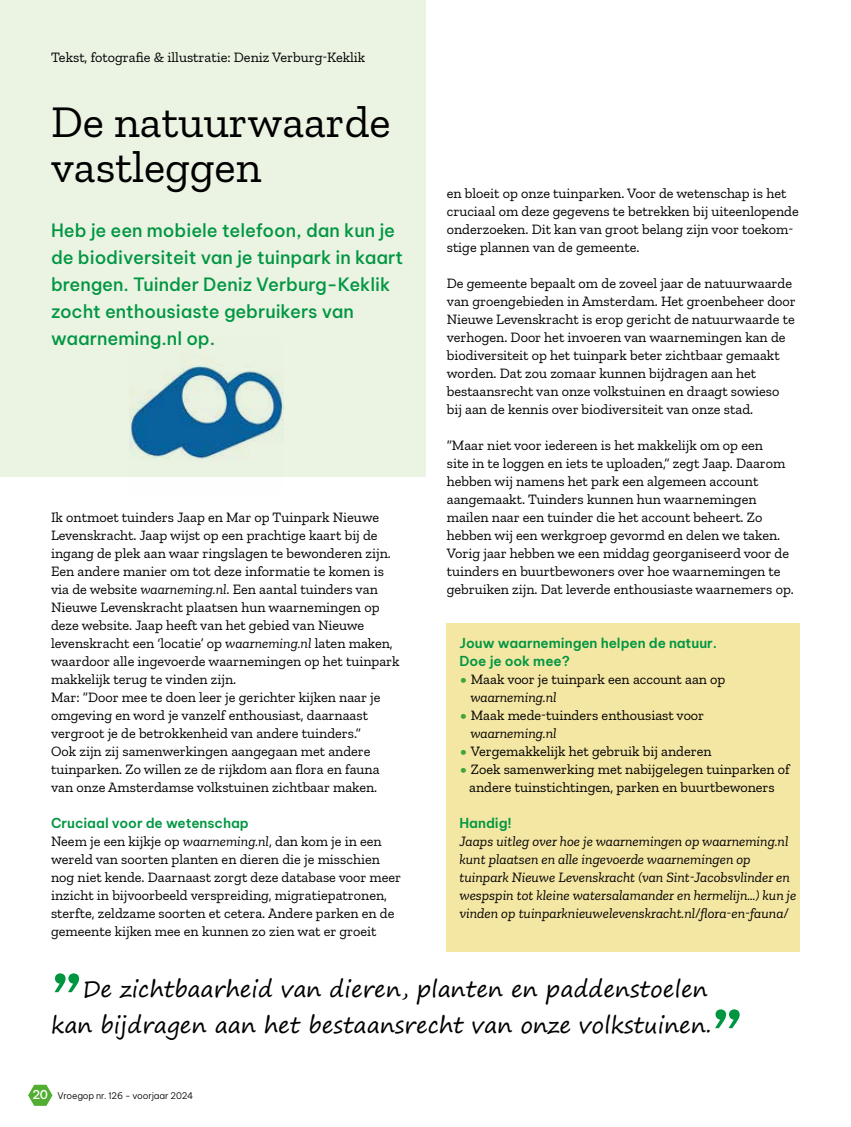
<style>
.page{position:relative;width:851px;height:1127px;background:#fff}
.page>*{position:absolute;margin:0;border:0;box-sizing:border-box;transform-origin:0 0}
.t1{font:600 66px "Be Vietnam Pro";color:#009641}
.t2{font:45px/45px "Zilla Slab";color:#000}
.t3{font:22.5px/36px "Segoe Print";color:#000;text-align:right}
.t4{font:500 18px/27px "Be Vietnam Pro";color:#009641}
.t5{font:14.25px/18px "Zilla Slab";color:#000}
.t6{font:italic 14.25px/18px "Zilla Slab";color:#000}
.t7{font:600 13.5px/18px "Be Vietnam Pro";letter-spacing:-.005em;color:#009641}
.t8{font:300 9px "Be Vietnam Pro";letter-spacing:-.015em;color:#000}
.s1{font-style:italic}
.s2{font-size:22.5px;color:#3fa535}
.s3{font-weight:500;font-size:12px;color:#fff}
</style>
<div class="page">
<div style="left:446px;top:623px;width:353px;height:329px;background:#f4e6a3"></div>
<div style="left:0;top:0;width:425px;height:476px;background:#ebf3e3"></div>
<img style="left:129px;top:355px;width:155px;height:122px">
<svg style="left:28px;top:1085px;width:24px;height:21px"></svg>
<p class="t5" style="left:51px;top:49px;width:316px">Tekst, fotografie &amp; illustratie: Deniz Verburg-Keklik</p>
<h2 class="t2" style="left:51px;top:100px;width:341px">De natuurwaarde vastleggen</h2>
<p class="t4" style="left:51px;top:214px;width:353px">Heb je een mobiele telefoon, dan kun je de biodiversiteit van je tuinpark in kaart brengen. Tuinder Deniz Verburg-Keklik zocht enthousiaste gebruikers van waarneming.nl op.</p>
<p class="t5" style="left:51px;top:508px;width:350px">Ik ontmoet tuinders Jaap en Mar op Tuinpark Nieuwe Levenskracht. Jaap wijst op een prachtige kaart bij de ingang de plek aan waar ringslagen te bewonderen zijn.<br>Een andere manier om tot deze informatie te komen is via de website <span class="s1">waarneming.nl</span>. Een aantal tuinders van Nieuwe Levenskracht plaatsen hun waarnemingen op deze website. Jaap heeft van het gebied van Nieuwe levenskracht een ‘locatie’ op <span class="s1">waarneming.nl</span> laten maken, waardoor alle ingevoerde waarnemingen op het tuinpark makkelijk terug te vinden zijn.<br>Mar: “Door mee te doen leer je gerichter kijken naar je omgeving en word je vanzelf enthousiast, daarnaast vergroot je de betrokkenheid van andere tuinders.”<br>Ook zijn zij samenwerkingen aangegaan met andere tuinparken. Zo willen ze de rijkdom aan flora en fauna van onze Amsterdamse volkstuinen zichtbaar maken.</p>
<p class="t7" style="left:51px;top:813px;width:199px">Cruciaal voor de wetenschap</p>
<p class="t5" style="left:51px;top:832px;width:351px">Neem je een kijkje op <span class="s1">waarneming.nl</span>, dan kom je in een wereld van soorten planten en dieren die je misschien nog niet kende. Daarnaast zorgt deze database voor meer inzicht in bijvoorbeeld verspreiding, migratiepatronen, sterfte, zeldzame soorten et cetera. Andere parken en de gemeente kijken mee en kunnen zo zien wat er groeit</p>
<p class="t5" style="left:446px;top:184px;width:353px">en bloeit op onze tuinparken. Voor de wetenschap is het cruciaal om deze gegevens te betrekken bij uiteenlopende onderzoeken. Dit kan van groot belang zijn voor toekom&shy;stige plannen van de gemeente.</p>
<p class="t5" style="left:446px;top:274px;width:350px">De gemeente bepaalt om de zoveel jaar de natuurwaarde van groengebieden in Amsterdam. Het groenbeheer door Nieuwe Levenskracht is erop gericht de natuurwaarde te verhogen. Door het invoeren van waarnemingen kan de biodiversiteit op het tuinpark beter zichtbaar gemaakt worden. Dat zou zomaar kunnen bijdragen aan het bestaansrecht van onze volkstuinen en draagt sowieso bij aan de kennis over biodiversiteit van onze stad.</p>
<p class="t5" style="left:446px;top:436px;width:348px">“Maar niet voor iedereen is het makkelijk om op een<br>site in te loggen en iets te uploaden,” zegt Jaap. Daarom hebben wij namens het park een algemeen account aangemaakt. Tuinders kunnen hun waarnemingen mailen naar een tuinder die het account beheert. Zo hebben wij een werkgroep gevormd en delen we taken.<br>Vorig jaar hebben we een middag georganiseerd voor de tuinders en buurtbewoners over hoe waarnemingen te gebruiken zijn. Dat leverde enthousiaste waarnemers op.</p>
<p class="t7" style="left:459px;top:633px;width:259px">Jouw waarnemingen helpen de natuur.<br>Doe je ook mee?</p>
<p class="t5" style="left:470px;top:670px;width:256px;text-indent:-11px"><span class="s2">•</span> Maak voor je tuinpark een account aan op <span class="s1">waarneming.nl</span></p>
<p class="t5" style="left:470px;top:706px;width:235px;text-indent:-11px"><span class="s2">•</span> Maak mede-tuinders enthousiast voor <span class="s1">waarneming.nl</span></p>
<p class="t5" style="left:459px;top:742px;width:253px"><span class="s2">•</span> Vergemakkelijk het gebruik bij anderen</p>
<p class="t5" style="left:459px;top:760px;width:331px;text-align:center"><span class="s2">•</span> Zoek samenwerking met nabijgelegen tuinparken of andere tuinstichtingen, parken en buurtbewoners</p>
<p class="t7" style="left:459px;top:813px;width:54px">Handig!</p>
<p class="t6" style="left:459px;top:832px;width:338px">Jaaps uitleg over hoe je waarnemingen op waarneming.nl kunt plaatsen en alle ingevoerde waarnemingen op tuinpark Nieuwe Levenskracht (van Sint-Jacobsvlinder en wespspin tot kleine watersalamander en hermelijn…) kun je vinden op tuinparknieuwelevenskracht.nl/flora-en-fauna/</p>
<h1 class="t1" style="left:51px;top:942px;width:31px">”</h1>
<h3 class="t3" style="left:51px;top:971px;width:662px">De zichtbaarheid van dieren, planten en paddenstoelen kan bijdragen aan het bestaansrecht van onze volkstuinen.</h3>
<h1 class="t1" style="left:711px;top:978px;width:31px">”</h1>
<p class="t8" style="left:33px;top:1089px;width:162px"><span class="s3">20</span> Vroegop nr. 126 - voorjaar 2024</p>
</div>
